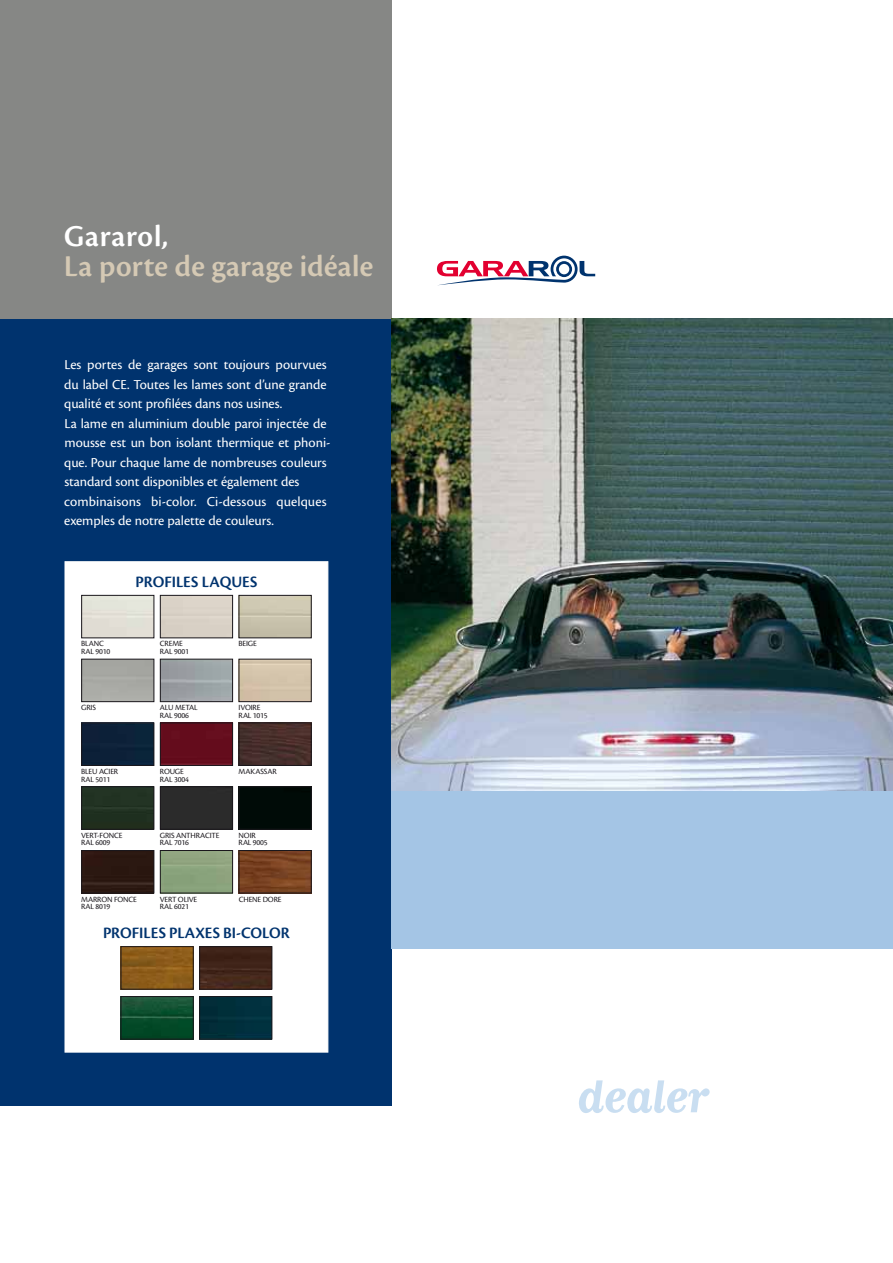
<style>
.page{position:relative;width:893px;height:1263px;background:#fff}
.page>*{position:absolute;margin:0;border:0;box-sizing:border-box;transform-origin:0 0}
.t1{font:700 54px "Matrix Script";letter-spacing:-.02em;color:#c9def1}
.t2{font:31.5px "Cronos Pro Semibold Disp";letter-spacing:.015em;color:#d5c9b4}
.t3{font:31.5px "Cronos Pro Semibold Disp";letter-spacing:.025em;color:#fff}
.t4{font:16.5px "Cronos Pro Semibold Subh";color:#00336e}
.t5{font:14.25px/19.5px "Cronos Pro";letter-spacing:-.005em;color:#fff}
.t6{font:8.25px/7.5px "Cronos Pro";letter-spacing:-.02em;color:#1a171c}
</style>
<div class="page">
<div style="left:0;top:0;width:391px;height:319px;background:#868785"></div>
<div style="left:0;top:319px;width:391px;height:787px;background:#00336e"></div>
<div style="left:391px;top:791px;width:502px;height:157px;background:#a4c5e5"></div>
<svg style="left:437px;top:256px;width:158px;height:29px"></svg>
<img style="left:391px;top:319px;width:502px;height:472px">
<svg style="left:65px;top:561px;width:263px;height:491px;background:#ecece8"></svg>
<div style="left:81px;top:595px;width:73px;height:43px;border:1px solid #1a171c"></div>
<div style="left:160px;top:595px;width:73px;height:43px;border:1px solid #1a171c"></div>
<div style="left:239px;top:595px;width:72px;height:43px;border:1px solid #1a171c"></div>
<div style="left:81px;top:659px;width:73px;height:43px;border:1px solid #1a171c"></div>
<div style="left:160px;top:659px;width:73px;height:43px;border:1px solid #1a171c"></div>
<div style="left:239px;top:659px;width:72px;height:43px;border:1px solid #1a171c"></div>
<div style="left:83px;top:725px;width:69px;height:39px;background:#0c2138"></div>
<div style="left:81px;top:723px;width:73px;height:43px;border:1px solid #1a171c"></div>
<div style="left:162px;top:725px;width:69px;height:39px;background:#640c1c"></div>
<div style="left:160px;top:723px;width:73px;height:43px;border:1px solid #1a171c"></div>
<img style="left:241px;top:725px;width:68px;height:39px">
<div style="left:239px;top:723px;width:72px;height:43px;border:1px solid #1a171c"></div>
<div style="left:83px;top:788px;width:69px;height:39px;background:#213222"></div>
<div style="left:81px;top:786px;width:73px;height:43px;border:1px solid #1a171c"></div>
<div style="left:162px;top:788px;width:69px;height:39px;background:#2b2b2b"></div>
<div style="left:160px;top:786px;width:73px;height:43px;border:1px solid #1a171c"></div>
<div style="left:241px;top:788px;width:68px;height:39px;background:#000b07"></div>
<div style="left:239px;top:786px;width:72px;height:43px;border:1px solid #1a171c"></div>
<div style="left:160px;top:850px;width:73px;height:43px;border:1px solid #1a171c"></div>
<img style="left:241px;top:852px;width:68px;height:39px">
<div style="left:239px;top:850px;width:72px;height:43px;border:1px solid #1a171c"></div>
<img style="left:123px;top:948px;width:68px;height:39px">
<div style="left:121px;top:946px;width:72px;height:43px;border:1px solid #1a171c"></div>
<img style="left:201px;top:948px;width:69px;height:39px">
<div style="left:199px;top:946px;width:73px;height:43px;border:1px solid #1a171c"></div>
<div style="left:201px;top:998px;width:69px;height:39px;background:#002f3d"></div>
<div style="left:199px;top:996px;width:73px;height:43px;border:1px solid #1a171c"></div>
<img style="left:123px;top:998px;width:68px;height:39px">
<div style="left:121px;top:996px;width:72px;height:43px;border:1px solid #1a171c"></div>
<img style="left:83px;top:852px;width:69px;height:39px">
<div style="left:81px;top:850px;width:73px;height:43px;border:1px solid #1a171c"></div>
<h2 class="t3" style="left:64px;top:219px;width:105px">Gararol,</h2>
<h2 class="t2" style="left:64px;top:248px;width:311px">La porte de garage idéale</h2>
<p class="t5" style="left:64px;top:355px;width:268px">Les portes de garages sont toujours pourvues du label CE. Toutes les lames sont d’une grande qualité et sont profilées dans nos usines.<br>La lame en aluminium double paroi injectée de mousse est un bon isolant thermique et phoni&shy;que. Pour chaque lame de nombreuses couleurs standard sont disponibles et également des combinaisons bi-color. Ci-dessous quelques exemples de notre palette de couleurs.</p>
<p class="t6" style="left:81px;top:640px;width:31px">BLANC<br>RAL 9010</p>
<p class="t4" style="left:136px;top:572px;width:123px">PROFILES LAQUES</p>
<p class="t6" style="left:160px;top:640px;width:31px">CREME<br>RAL 9001</p>
<p class="t6" style="left:239px;top:640px;width:20px">BEIGE</p>
<p class="t6" style="left:81px;top:704px;width:16px">GRIS</p>
<p class="t6" style="left:160px;top:704px;width:39px">ALU METAL<br>RAL 9006</p>
<p class="t6" style="left:239px;top:704px;width:31px">IVOIRE<br>RAL 1015</p>
<p class="t6" style="left:81px;top:768px;width:39px">BLEU ACIER<br>RAL 5011</p>
<p class="t6" style="left:160px;top:768px;width:31px">ROUGE<br>RAL 3004</p>
<p class="t6" style="left:239px;top:768px;width:23px">Makassar</p>
<p class="t6" style="left:81px;top:831px;width:43px">VERT-FONCE<br>RAL 6009</p>
<p class="t6" style="left:160px;top:831px;width:61px">GRIS ANTHRACITE<br>RAL 7016</p>
<p class="t6" style="left:239px;top:831px;width:31px">NOIR<br>RAL 9005</p>
<p class="t6" style="left:81px;top:895px;width:57px">MARRON FONCE<br>RAL 8019</p>
<p class="t6" style="left:160px;top:895px;width:39px">VERT OLIVE<br>RAL 6021</p>
<p class="t6" style="left:239px;top:895px;width:44px">CHENE DORE</p>
<p class="t4" style="left:103px;top:923px;width:188px">PROFILES PLAXES BI-COLOR</p>
<h1 class="t1" style="left:577px;top:1069px;width:132px">dealer</h1>
</div>
